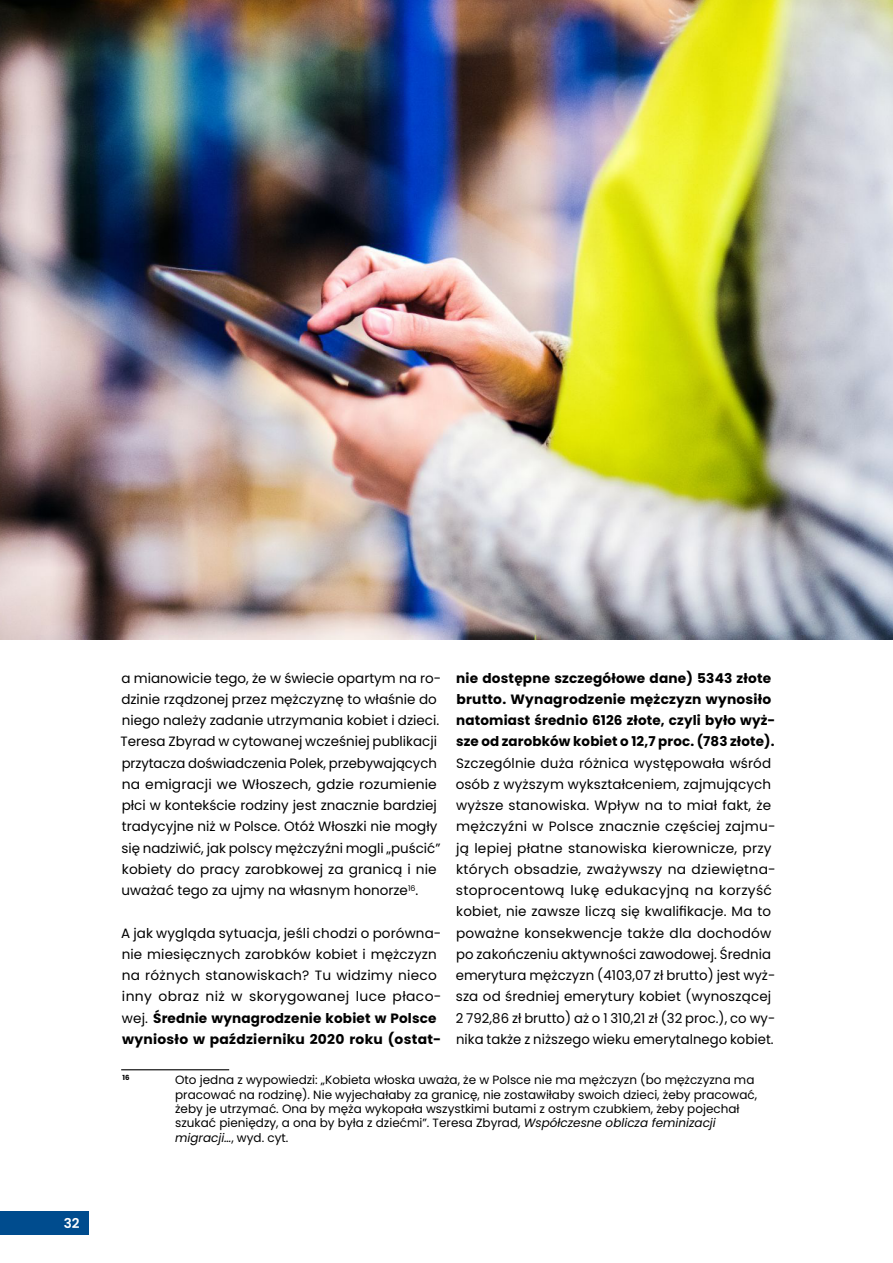
<style>
.page{position:relative;width:893px;height:1263px;background:#fff}
.page>*{position:absolute;margin:0;border:0;box-sizing:border-box;transform-origin:0 0}
.t1{font:13.5px/21.3px "Poppins";letter-spacing:.01em;color:#000}
.t2{font:700 13.5px/21.3px "Poppins";letter-spacing:.015em;color:#000}
.t3{font:600 13.5px "Poppins";color:#fff}
.t4{font:12px/14.4px "Poppins";color:#000}
.t5{font:700 7.05px "Poppins";color:#000}
.s1{font-weight:700}
.s2{font-style:italic}
</style>
<div class="page">
<div style="left:0;top:1211px;width:88px;height:24px;background:#004c8e"></div>
<hr style="left:121px;top:1069px;width:108px;height:1px;background:#000">
<img style="left:0;top:0;width:893px;height:640px">
<p class="t3" style="left:64px;top:1215px;width:17px">32</p>
<p class="t2" style="left:456px;top:667px;width:321px">nie dostępne szczegółowe dane) 5343 złote brutto. Wynagrodzenie mężczyzn wynosiło natomiast średnio 6126 złote, czyli było wyż&shy;sze od zarobków kobiet o 12,7 proc. (783 złote).</p>
<p class="t1" style="left:456px;top:752px;width:322px">Szczególnie duża różnica występowała wśród osób z wyższym wykształceniem, zajmujących wyższe stanowiska. Wpływ na to miał fakt, że mężczyźni w Polsce znacznie częściej zajmu&shy;ją lepiej płatne stanowiska kierownicze, przy których obsadzie, zważywszy na dziewiętna&shy;stoprocentową lukę edukacyjną na korzyść kobiet, nie zawsze liczą się kwalifikacje. Ma to poważne konsekwencje także dla dochodów po zakończeniu aktywności zawodowej. Średnia emerytura mężczyzn (4103,07 zł brutto) jest wyż&shy;sza od średniej emerytury kobiet (wynoszącej 2 792,86 zł brutto) aż o 1 310,21 zł (32 proc.), co wy&shy;nika także z niższego wieku emerytalnego kobiet.</p>
<p class="t1" style="left:120px;top:667px;width:322px">a mianowicie tego, że w świecie opartym na ro&shy;dzinie rządzonej przez mężczyznę to właśnie do niego należy zadanie utrzymania kobiet i dzieci.<br>Teresa Zbyrad w cytowanej wcześniej publikacji przytacza doświadczenia Polek, przebywających na emigracji we Włoszech, gdzie rozumienie płci w kontekście rodziny jest znacznie bardziej tradycyjne niż w Polsce. Otóż Włoszki nie mogły się nadziwić, jak polscy mężczyźni mogli „puścić” kobiety do pracy zarobkowej za granicą i nie uważać tego za ujmy na własnym honorze<sup>16</sup>.</p>
<p class="t1" style="left:121px;top:922px;width:322px">A jak wygląda sytuacja, jeśli chodzi o porówna&shy;nie miesięcznych zarobków kobiet i mężczyzn na różnych stanowiskach? Tu widzimy nieco inny obraz niż w skorygowanej luce płaco&shy;wej. <span class="s1">Średnie wynagrodzenie kobiet w Polsce wyniosło w październiku 2020 roku (ostat-</span></p>
<p class="t5" style="left:122px;top:1074px;width:9px">16</p>
<p class="t4" style="left:175px;top:1073px;width:583px">Oto jedna z wypowiedzi: „Kobieta włoska uważa, że w Polsce nie ma mężczyzn (bo mężczyzna ma pracować na rodzinę). Nie wyjechałaby za granicę, nie zostawiłaby swoich dzieci, żeby pracować, żeby je utrzymać. Ona by męża wykopała wszystkimi butami z ostrym czubkiem, żeby pojechał szukać pieniędzy, a ona by była z dziećmi”. Teresa Zbyrad, <span class="s2">Współczesne oblicza feminizacji migracji…</span>, wyd. cyt.</p>
</div>
